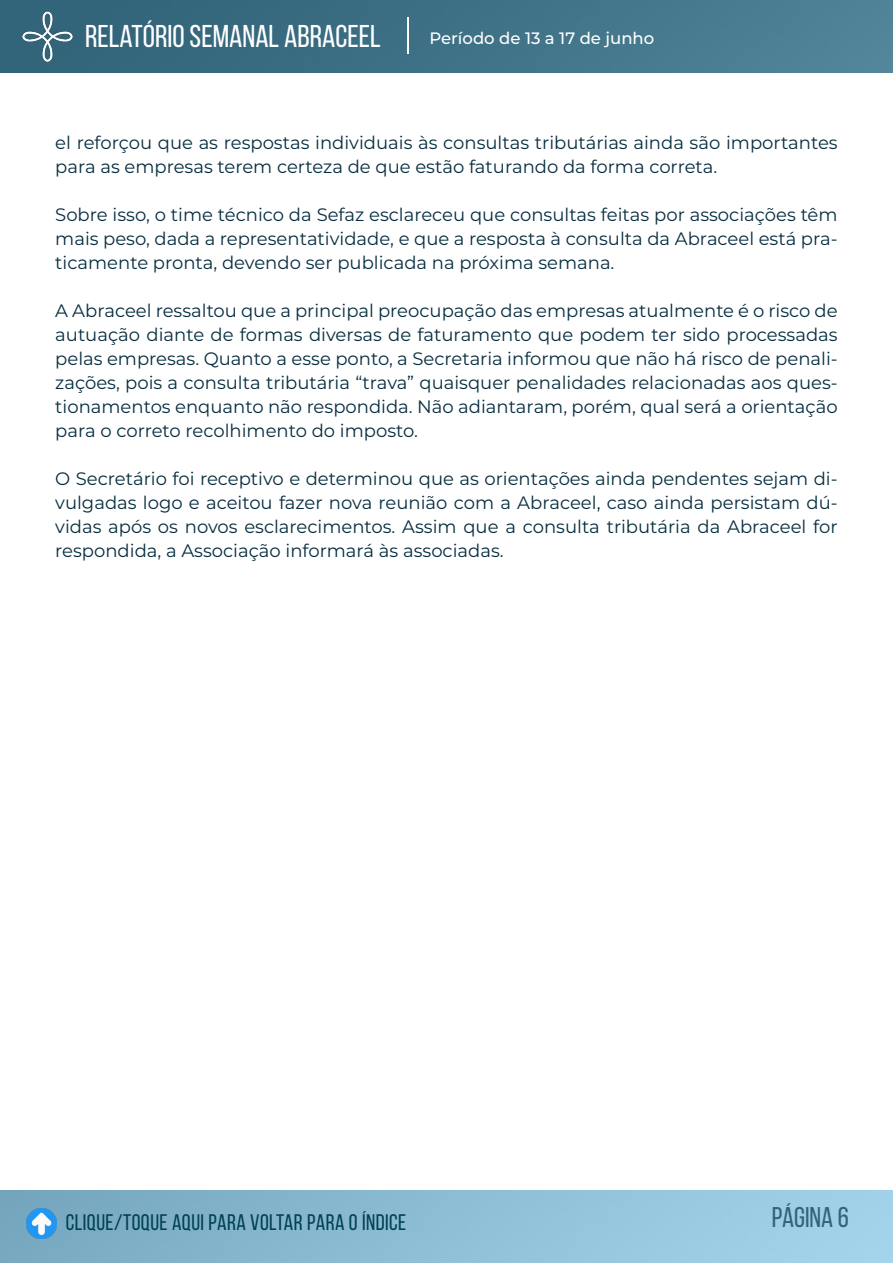
<style>
.page{position:relative;width:893px;height:1263px;background:#fff}
.page>*{position:absolute;margin:0;border:0;box-sizing:border-box;transform-origin:0 0}
.t1{font:31.5px "Bebas Neue";color:#fff}
.t2{font:28.5px "Bebas Neue";color:#326479}
.t3{font:22.5px "Bebas Neue";letter-spacing:.02em;color:#014153}
.t4{font:18px/24px "Montserrat";color:#062d3f;text-align:justify}
.t5{font:500 16.5px "Montserrat";color:#fff}
</style>
<div class="page">
<img style="left:0;top:0;width:893px;height:72px">
<img style="left:0;top:1191px;width:892px;height:72px">
<img style="left:23px;top:11px;width:50px;height:50px">
<hr style="left:407px;top:17px;width:2px;height:37px;background:#fff">
<img style="left:27px;top:1209px;width:29px;height:29px">
<h1 class="t1" style="left:85px;top:19px;width:297px">RELATÓRIO SEMANAL ABRACEEL</h1>
<p class="t5" style="left:429px;top:26px;width:226px">Período de 13 a 17 de junho</p>
<p class="t4" style="left:55px;top:130px;width:784px">el reforçou que as respostas individuais às consultas tributárias ainda são importantes para as empresas terem certeza de que estão faturando da forma correta.</p>
<p class="t4" style="left:55px;top:202px;width:784px">Sobre isso, o time técnico da Sefaz esclareceu que consultas feitas por associações têm mais peso, dada a representatividade, e que a resposta à consulta da Abraceel está pra&shy;ticamente pronta, devendo ser publicada na próxima semana.</p>
<p class="t4" style="left:55px;top:298px;width:784px">A Abraceel ressaltou que a principal preocupação das empresas atualmente é o risco de autuação diante de formas diversas de faturamento que podem ter sido processadas pelas empresas. Quanto a esse ponto, a Secretaria informou que não há risco de penali&shy;zações, pois a consulta tributária “trava” quaisquer penalidades relacionadas aos ques&shy;tionamentos enquanto não respondida. Não adiantaram, porém, qual será a orientação para o correto recolhimento do imposto.</p>
<p class="t4" style="left:55px;top:466px;width:784px">O Secretário foi receptivo e determinou que as orientações ainda pendentes sejam di&shy;vulgadas logo e aceitou fazer nova reunião com a Abraceel, caso ainda persistam dú&shy;vidas após os novos esclarecimentos. Assim que a consulta tributária da Abraceel for respondida, a Associação informará às associadas.</p>
<p class="t3" style="left:66px;top:1210px;width:342px">CLIQUE/TOQUE AQUI PARA VOLTAR PARA O ÍNDICE</p>
<h2 class="t2" style="left:772px;top:1201px;width:78px">PÁGINA 6</h2>
</div>
